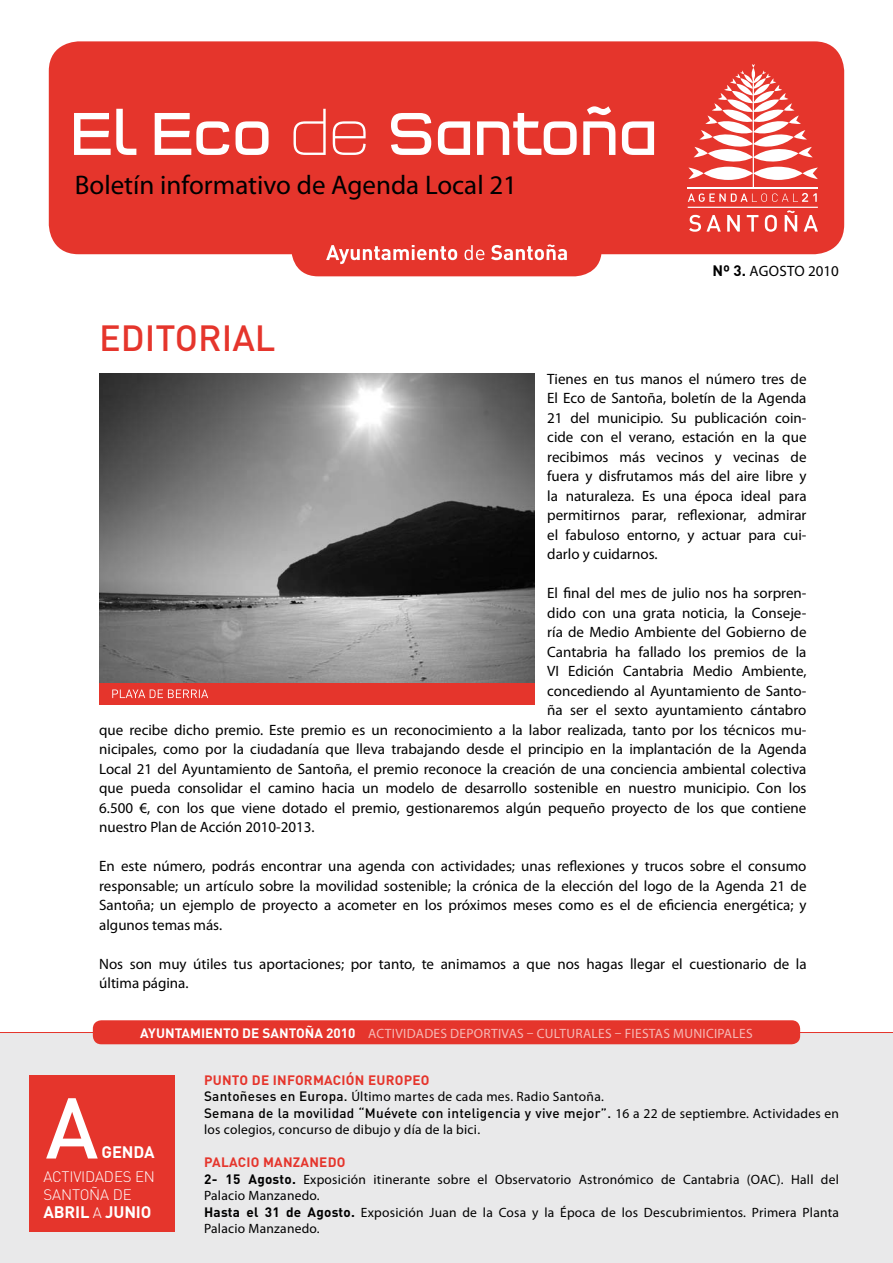
<style>
.page{position:relative;width:893px;height:1263px;background:#fff}
.page>*{position:absolute;margin:0;border:0;box-sizing:border-box;transform-origin:0 0}
.t1{font:500 84.75px "DIN";color:#fff}
.t2{font:500 36px "DIN";color:#e5352c}
.t3{font:27px "Myriad Pro";color:#000}
.t4{font:700 16.5px "DIN";letter-spacing:-.01em;color:#fff}
.t5{font:15px/19.5px "Myriad Pro";color:#000;text-align:justify}
.t6{font:300 15px/18px "DIN";letter-spacing:-.01em;color:#fff}
.t7{font:13.5px/16.5px "Myriad Pro";letter-spacing:.02em;color:#000}
.t8{font:500 13.5px "DIN";letter-spacing:.02em;color:#000}
.t9{font:13.5px "Myriad Pro";letter-spacing:.02em;color:#f6b8b5}
.t10{font:700 13.5px "DIN";letter-spacing:.02em;color:#e5352c}
.s1{font-family:"DIN";font-weight:700}
.s2{font-family:"DIN";font-weight:700;color:#fff}
.s3{font-weight:300;font-size:15px}
.s4{font-family:"DIN";font-weight:500}
.s5{font-family:"Myriad Pro";font-weight:400}
</style>
<div class="page">
<div style="left:49px;top:41px;width:795px;height:213px;background:#e5352c;border-radius:30px"></div>
<svg style="left:74px;top:106px;width:580px;height:49px"></svg>
<div style="left:291px;top:220px;width:311px;height:56px;background:#e5352c;border-radius:27px"></div>
<div style="left:0;top:1032px;width:893px;height:231px;background:#e9e9ea"></div>
<div style="left:29px;top:1075px;width:145px;height:157px;background:#e5352c"></div>
<hr style="left:0;top:1032px;width:893px;height:1px;background:#e5352c">
<img style="left:99px;top:374px;width:435px;height:309px">
<svg style="left:326px;top:244px;width:241px;height:20px"></svg>
<svg style="left:688px;top:193px;width:129px;height:9px"></svg>
<svg style="left:689px;top:215px;width:32px;height:17px"></svg>
<svg style="left:727px;top:215px;width:13px;height:17px"></svg>
<svg style="left:747px;top:215px;width:11px;height:17px"></svg>
<svg style="left:765px;top:215px;width:12px;height:17px"></svg>
<svg style="left:785px;top:210px;width:12px;height:22px"></svg>
<svg style="left:804px;top:215px;width:14px;height:17px"></svg>
<hr style="left:753px;top:79px;width:1px;height:109px;background:#fff">
<svg style="left:704px;top:167px;width:49px;height:13px"></svg>
<svg style="left:753px;top:167px;width:50px;height:13px"></svg>
<svg style="left:688px;top:64px;width:130px;height:115px"></svg>
<hr style="left:688px;top:187px;width:130px;height:1px;background:#fff">
<hr style="left:688px;top:207px;width:130px;height:1px;background:#fff">
<div style="left:93px;top:1020px;width:707px;height:24px;background:#e5352c;border-radius:9px"></div>
<div style="left:99px;top:683px;width:435px;height:21px;background:#e5352c"></div>
<svg style="left:112px;top:689px;width:96px;height:9px"></svg>
<h3 class="t3" style="left:75px;top:168px;width:444px">Boletín informativo de Agenda Local 21</h3>
<h2 class="t2" style="left:99px;top:314px;width:178px">EDITORIAL</h2>
<p class="t5" style="left:712px;top:261px;width:128px"><span class="s1">nº 3.</span> agosto 2010</p>
<p class="t5" style="left:547px;top:368px;width:261px">Tienes en tus manos el número tres de El Eco de Santoña, boletín de la Agenda 21 del municipio. Su publicación coin&shy;cide con el verano, estación en la que recibimos más vecinos y vecinas de fuera y disfrutamos más del aire libre y la naturaleza. Es una época ideal para permitirnos parar, reflexionar, admirar el fabuloso entorno, y actuar para cui&shy;darlo y cuidarnos.</p>
<p class="t5" style="left:547px;top:583px;width:261px">El final del mes de julio nos ha sorpren-</p>
<p class="t5" style="left:547px;top:602px;width:261px">dido con una grata noticia, la Conseje-</p>
<p class="t5" style="left:547px;top:622px;width:261px">ría de Medio Ambiente del Gobierno de</p>
<p class="t5" style="left:547px;top:641px;width:261px">Cantabria ha fallado los premios de la</p>
<p class="t5" style="left:547px;top:661px;width:261px">VI Edición Cantabria Medio Ambiente,</p>
<p class="t5" style="left:547px;top:680px;width:261px">concediendo al Ayuntamiento de Santo-</p>
<p class="t5" style="left:547px;top:700px;width:261px">ña ser el sexto ayuntamiento cántabro</p>
<p class="t5" style="left:99px;top:719px;width:709px">que recibe dicho premio. Este premio es un reconocimiento a la labor realizada, tanto por los técnicos mu-</p>
<p class="t5" style="left:99px;top:739px;width:709px">nicipales, como por la ciudadanía que lleva trabajando desde el principio en la implantación de la Agenda</p>
<p class="t5" style="left:99px;top:758px;width:709px">Local 21 del Ayuntamiento de Santoña, el premio reconoce la creación de una conciencia ambiental colectiva</p>
<p class="t5" style="left:99px;top:778px;width:709px">que pueda consolidar el camino hacia un modelo de desarrollo sostenible en nuestro municipio. Con los</p>
<p class="t5" style="left:99px;top:797px;width:709px">6.500 €, con los que viene dotado el premio, gestionaremos algún pequeño proyecto de los que contiene</p>
<p class="t5" style="left:99px;top:817px;width:217px">nuestro Plan de Acción 2010-2013.</p>
<p class="t5" style="left:99px;top:856px;width:709px">En este número, podrás encontrar una agenda con actividades; unas reflexiones y trucos sobre el consumo responsable; un artículo sobre la movilidad sostenible; la crónica de la elección del logo de la Agenda 21 de Santoña; un ejemplo de proyecto a acometer en los próximos meses como es el de eficiencia energética; y algunos temas más.</p>
<p class="t5" style="left:99px;top:953px;width:709px">Nos son muy útiles tus aportaciones; por tanto, te animamos a que nos hagas llegar el cuestionario de la última página.</p>
<p class="t9" style="left:140px;top:1025px;width:614px"><span class="s2">AYUNTAMIENTO DE santo ña 2010</span> ACTIVIDADES DEPORTIVAS – CULTURAleS – FIESTAS MUNICIPALES</p>
<h1 class="t1" style="left:45px;top:1074px;width:54px">A</h1>
<p class="t4" style="left:102px;top:1141px;width:54px">genda</p>
<p class="t6" style="left:44px;top:1167px;width:113px">ACTIVIDADES EN<br>SANTOÑA DE</p>
<p class="t4" style="left:44px;top:1201px;width:109px">abril <span class="s3">A</span> JUNIO</p>
<p class="t10" style="left:204px;top:1071px;width:227px">PUNTO DE IN FORMACIÓN EUROPEO</p>
<p class="t7" style="left:204px;top:1088px;width:401px"><span class="s4">Santoñeses en Europa.</span> Último martes de cada mes. Radio Santoña.</p>
<p class="t8" style="left:204px;top:1104px;width:636px">Semana de la movilidad “Muévete con inteligencia y vive mejor”. <span class="s5">16 a 22 de septiembre. Actividades en</span></p>
<p class="t7" style="left:204px;top:1121px;width:278px">los colegios, concurso de dibujo y día de la bici.</p>
<p class="t10" style="left:204px;top:1154px;width:18px">PALA</p>
<p class="t10" style="left:238px;top:1154px;width:73px">CIO MANZANED</p>
<p class="t10" style="left:337px;top:1154px;width:10px">O</p>
<p class="t7" style="left:204px;top:1171px;width:636px"><span class="s1">2- 15 Agosto.</span> Exposición itinerante sobre el Observatorio Astronómico de Cantabria (OAC). Hall del Palacio Manzanedo.<br><span class="s1">Hasta el 31 de Agosto.</span> Exposición Juan de la Cosa y la Época de los Descubrimientos. Primera Planta Palacio Manzanedo.</p>
</div>
